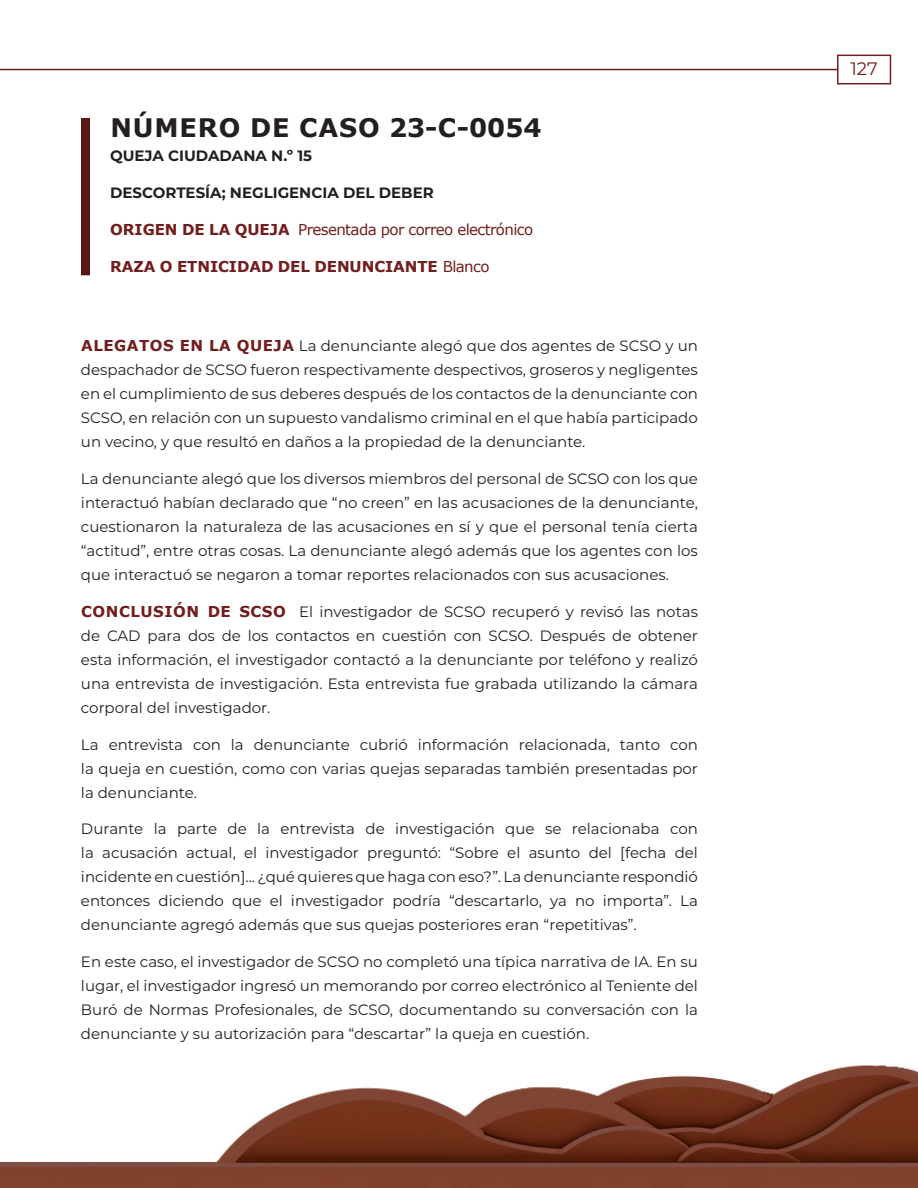
<style>
.page{position:relative;width:918px;height:1188px;background:#fff}
.page>*{position:absolute;margin:0;border:0;box-sizing:border-box;transform-origin:0 0}
.t1{font:700 25.5px "Verdana";letter-spacing:.035em;color:#231f20}
.t2{font:18px "Montserrat";color:#711e1d}
.t3{font:15px/24px "Montserrat";color:#231f20;text-align:justify}
.t4{font:700 15px "Montserrat";color:#231f20}
.t5{font:15px "Verdana";letter-spacing:-.04em;color:#711e1d}
.t6{font:700 15px "Verdana";letter-spacing:-.005em;color:#711e1d}
.s1{font-weight:700}
.s2{font-weight:400}
.s3{font-family:"Verdana";font-weight:700;color:#711e1d}
</style>
<div class="page">
<hr style="left:0;top:69px;width:837px;height:1px;background:#711e1d">
<div style="left:837px;top:55px;width:54px;height:29px;border:2px solid #711e1d"></div>
<img style="left:0;top:1065px;width:918px;height:123px">
<div style="left:81px;top:118px;width:9px;height:157px;background:#591814"></div>
<h4 class="t1" style="left:110px;top:112px;width:433px">NÚMERO DE CASO 23-C-0054</h4>
<h4 class="t4" style="left:110px;top:145px;width:204px">QUEJA CIUDADANA N.º 15</h4>
<h4 class="t4" style="left:110px;top:182px;width:325px">DESCORTESÍA; NEGLIGENCIA DEL DEBER</h4>
<h5 class="t5" style="left:110px;top:219px;width:424px"><span class="s1">ORIGEN DE LA QUEJA</span> Presentada por correo electrónico</h5>
<h5 class="t6" style="left:110px;top:257px;width:381px">RAZA O ETNICIDAD DEL DENUNCIANTE <span class="s2">Blanco</span></h5>
<p class="t3" style="left:81px;top:333px;width:618px"><span class="s3">ALEGATOS EN LA QUEJA</span> La denunciante alegó que dos agentes de SCSO y un despachador de SCSO fueron respectivamente despectivos, groseros y negligentes en el cumplimiento de sus deberes después de los contactos de la denunciante con SCSO, en relación con un supuesto vandalismo criminal en el que había participado un vecino, y que resultó en daños a la propiedad de la denunciante.</p>
<p class="t3" style="left:81px;top:466px;width:618px">La denunciante alegó que los diversos miembros del personal de SCSO con los que interactuó habían declarado que “no creen” en las acusaciones de la denunciante, cuestionaron la naturaleza de las acusaciones en sí y que el personal tenía cierta “actitud”, entre otras cosas. La denunciante alegó además que los agentes con los que interactuó se negaron a tomar reportes relacionados con sus acusaciones.</p>
<p class="t3" style="left:81px;top:599px;width:619px"><span class="s3">CONCLUSIÓN DE SCSO</span> El investigador de SCSO recuperó y revisó las notas de CAD para dos de los contactos en cuestión con SCSO. Después de obtener esta información, el investigador contactó a la denunciante por teléfono y realizó una entrevista de investigación. Esta entrevista fue grabada utilizando la cámara corporal del investigador.</p>
<p class="t3" style="left:81px;top:732px;width:619px">La entrevista con la denunciante cubrió información relacionada, tanto con la queja en cuestión, como con varias quejas separadas también presentadas por la denunciante.</p>
<p class="t3" style="left:81px;top:816px;width:618px">Durante la parte de la entrevista de investigación que se relacionaba con la acusación actual, el investigador preguntó: “Sobre el asunto del [fecha del incidente en cuestión]... ¿qué quieres que haga con eso?”. La denunciante respondió entonces diciendo que el investigador podría “descartarlo, ya no importa”. La denunciante agregó además que sus quejas posteriores eran “repetitivas”.</p>
<p class="t3" style="left:81px;top:949px;width:618px">En este caso, el investigador de SCSO no completó una típica narrativa de IA. En su lugar, el investigador ingresó un memorando por correo electrónico al Teniente del Buró de Normas Profesionales, de SCSO, documentando su conversación con la denunciante y su autorización para “descartar” la queja en cuestión.</p>
<p class="t2" style="left:850px;top:57px;width:29px">127</p>
</div>
